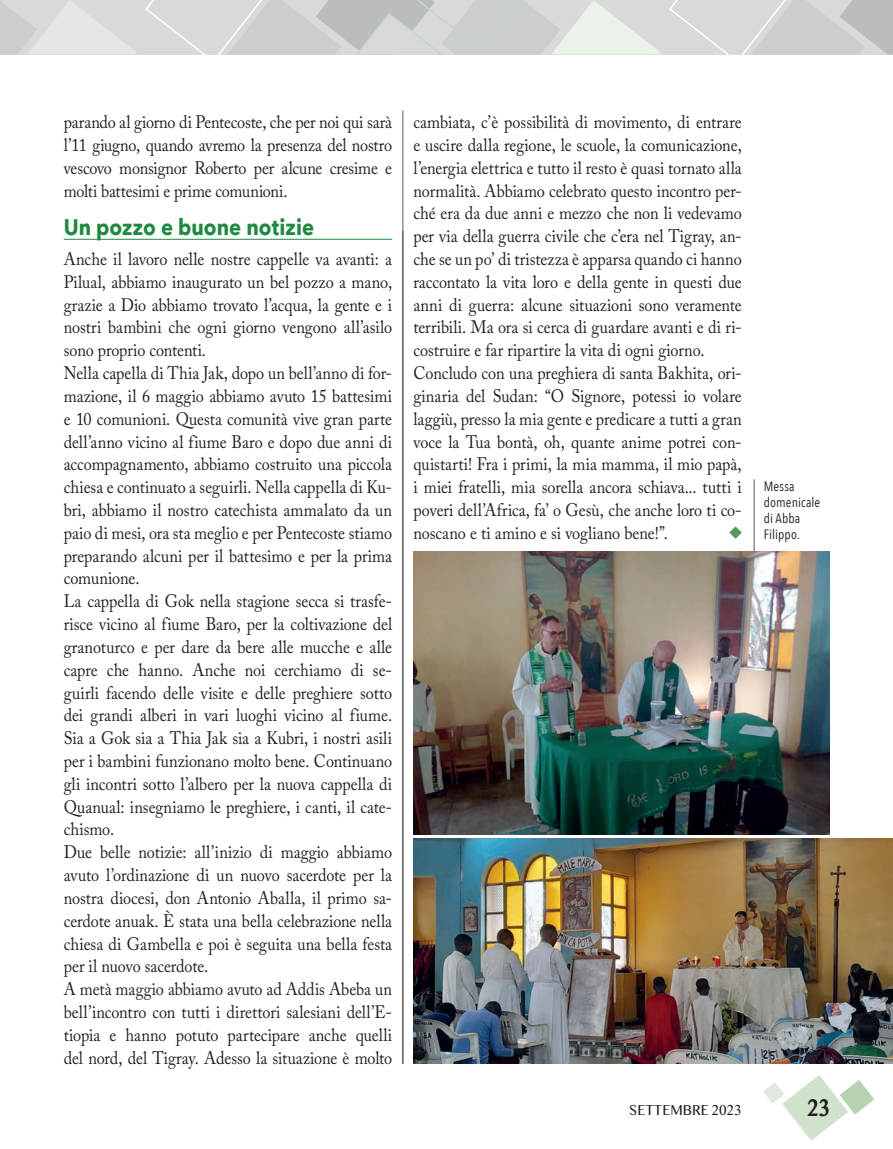
<style>
.page{position:relative;width:893px;height:1149px;background:#fff}
.page>*{position:absolute;margin:0;border:0;box-sizing:border-box;transform-origin:0 0}
.t1{font:700 22.5px "Avenir Next";color:#1d8941;scale:.9 1}
.t2{font:700 22.5px "Bangla MN";color:#231f20;scale:.8 1}
.t3{font:18px/22.8px "Adobe Caslon Pro";letter-spacing:.005em;color:#231f20;scale:.9 1}
.t4{font:13.5px/16.2px "Avenir Next Condensed";letter-spacing:.01em;color:#231f20}
.t5{font:13.5px "Bangla MN";color:#231f20;scale:.9 1}
</style>
<div class="page">
<hr style="left:403px;top:111px;width:1px;height:952px;background:#57585a">
<svg style="left:0;top:0;width:893px;height:54px"></svg>
<svg style="left:763px;top:1075px;width:111px;height:65px"></svg>
<hr style="left:754px;top:479px;width:1px;height:157px;background:#57585a">
<hr style="left:64px;top:239px;width:328px;height:1px;background:#1d8941">
<svg style="left:729px;top:526px;width:13px;height:12px"></svg>
<img style="left:413px;top:551px;width:416px;height:282px">
<img style="left:413px;top:838px;width:480px;height:225px">
<p class="t3" style="left:64px;top:110px;width:366px;text-align:justify">parando al giorno di Pentecoste, che per noi qui sarà l’11 giugno, quando avremo la presenza del nostro vescovo monsignor Roberto per alcune cresime e molti battesimi e prime comunioni.</p>
<p class="t1" style="left:64px;top:207px;width:280px">Un pozzo e buone notizie</p>
<p class="t3" style="left:64px;top:247px;width:366px">Anche il lavoro nelle nostre cappelle va avanti: a Pilual, abbiamo inaugurato un bel pozzo a mano, grazie a Dio abbiamo trovato l’acqua, la gente e i nostri bambini che ogni giorno vengono all’asilo sono proprio contenti.<br>Nella capella di Thia Jak, dopo un bell’anno di for&shy;mazione, il 6 maggio abbiamo avuto 15 battesimi e 10 comunioni. Questa comunità vive gran parte dell’anno vicino al fiume Baro e dopo due anni di accompagnamento, abbiamo costruito una piccola chiesa e continuato a seguirli. Nella cappella di Ku&shy;bri, abbiamo il nostro catechista ammalato da un paio di mesi, ora sta meglio e per Pentecoste stiamo preparando alcuni per il battesimo e per la prima comunione.<br>La cappella di Gok nella stagione secca si trasfe&shy;risce vicino al fiume Baro, per la coltivazione del granoturco e per dare da bere alle mucche e alle capre che hanno. Anche noi cerchiamo di se&shy;guirli facendo delle visite e delle preghiere sotto dei grandi alberi in vari luoghi vicino al fiume.<br>Sia a Gok sia a Thia Jak sia a Kubri, i nostri asili per i bambini funzionano molto bene. Continuano gli incontri sotto l’albero per la nuova cappella di Quanual: insegniamo le preghiere, i canti, il cate&shy;chismo.<br>Due belle notizie: all’inizio di maggio abbiamo avuto l’ordinazione di un nuovo sacerdote per la nostra diocesi, don Antonio Aballa, il primo sa&shy;cerdote anuak. È stata una bella celebrazione nella chiesa di Gambella e poi è seguita una bella festa per il nuovo sacerdote.<br>A metà maggio abbiamo avuto ad Addis Abeba un bell’incontro con tutti i direttori salesiani dell’E&shy;tiopia e hanno potuto partecipare anche quelli del nord, del Tigray. Adesso la situazione è molto</p>
<p class="t3" style="left:413px;top:110px;width:366px">cambiata, c’è possibilità di movimento, di entrare e uscire dalla regione, le scuole, la comunicazione, l’energia elettrica e tutto il resto è quasi tornato alla normalità. Abbiamo celebrato questo incontro per&shy;ché era da due anni e mezzo che non li vedevamo per via della guerra civile che c’era nel Tigray, an&shy;che se un po’ di tristezza è apparsa quando ci hanno raccontato la vita loro e della gente in questi due anni di guerra: alcune situazioni sono veramente terribili. Ma ora si cerca di guardare avanti e di ri&shy;costruire e far ripartire la vita di ogni giorno.<br>Concludo con una preghiera di santa Bakhita, ori&shy;ginaria del Sudan: “O Signore, potessi io volare laggiù, presso la mia gente e predicare a tutti a gran voce la Tua bontà, oh, quante anime potrei con&shy;quistarti! Fra i primi, la mia mamma, il mio papà, i miei fratelli, mia sorella ancora schiava... tutti i poveri dell’Africa, fa’ o Gesù, che anche loro ti co&shy;noscano e ti amino e si vogliano bene!”.</p>
<p class="t4" style="left:764px;top:477px;width:58px">Messa domenicale di Abba<br>Filippo.</p>
<p class="t5" style="left:629px;top:1100px;width:126px">SETTEMBRE 2023</p>
<p class="t2" style="left:807px;top:1095px;width:30px">23</p>
</div>
